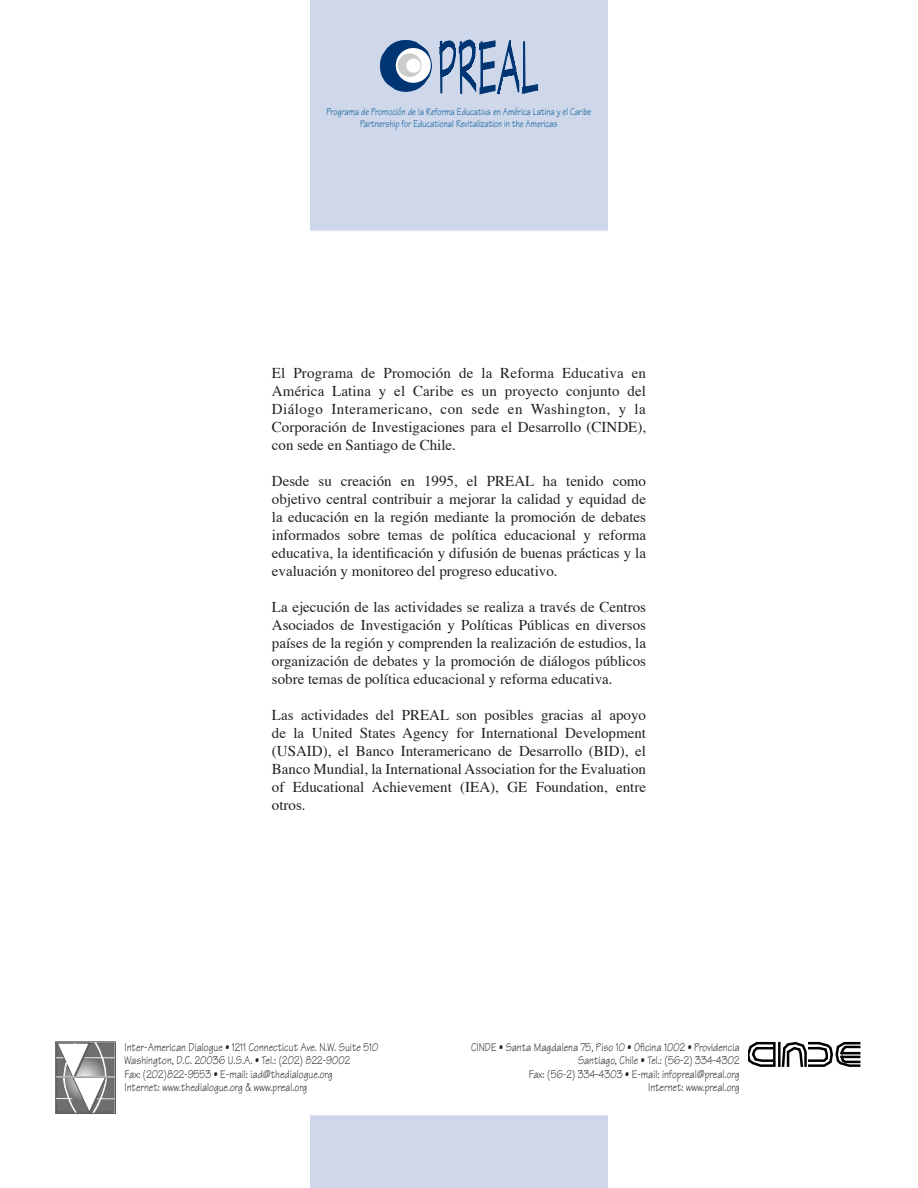
<style>
.page{position:relative;width:918px;height:1188px;background:#fff}
.page>*{position:absolute;margin:0;border:0;box-sizing:border-box;transform-origin:0 0}
.TEXTO_HELVETICA_10{font:15px/18px "Times";color:#231f20;text-align:justify}
.TEXTO_HELVETICA_10-2{font:12px "Tekton";color:#231f20;scale:.84 1}
.TEXTO_HELVETICA_10-3{font:10.5px "Tekton";color:#005595;scale:.8 1}
</style>
<div class="page">
<div style="left:310px;top:0;width:298px;height:1188px;background:#ced8ea"></div>
<div style="left:289px;top:231px;width:340px;height:884px;background:#fff"></div>
<svg style="left:380px;top:40px;width:52px;height:52px"></svg>
<svg style="left:440px;top:40px;width:98px;height:54px"></svg>
<hr style="left:773px;top:1043px;width:3px;height:23px;background:#000">
<hr style="left:778px;top:1043px;width:3px;height:23px;background:#000">
<svg style="left:748px;top:1042px;width:26px;height:25px"></svg>
<svg style="left:780px;top:1042px;width:81px;height:25px"></svg>
<div style="left:56px;top:1042px;width:60px;height:72px;border:1px solid #5f5d5c"></div>
<div style="left:57px;top:1043px;width:57px;height:69px;background:#716f6e"></div>
<hr style="left:56px;top:1098px;width:58px;height:1px;background:#fff">
<hr style="left:57px;top:1057px;width:57px;height:1px;background:#5f5d5c">
<hr style="left:57px;top:1058px;width:57px;height:1px;background:#fff">
<svg style="left:57px;top:1042px;width:50px;height:71px"></svg>
<hr style="left:57px;top:1077px;width:57px;height:1px;background:#fff">
<p class="TEXTO_HELVETICA_10-3" style="left:327px;top:105px;width:332px">Programa de Promoción de la Reforma Educativa en América Latina y el Caribe</p>
<p class="TEXTO_HELVETICA_10-3" style="left:360px;top:117px;width:248px">Partnership for Educational Revitalization in the Americas</p>
<p class="TEXTO_HELVETICA_10" style="left:272px;top:363px;width:376px">El Programa de Promoción de la Reforma Educativa en América Latina y el Caribe es un proyecto conjunto del Diálogo Interamericano, con sede en Washington, y la Corporación de Investigaciones para el Desarrollo (CINDE), con sede en Santiago de Chile.</p>
<p class="TEXTO_HELVETICA_10" style="left:272px;top:471px;width:376px">Desde su creación en 1995, el PREAL ha tenido como objetivo central contribuir a mejorar la calidad y equidad de la educación en la región mediante la promoción de debates informados sobre temas de política educacional y reforma educativa, la identificación y difusión de buenas prácticas y la evaluación y monitoreo del progreso educativo.</p>
<p class="TEXTO_HELVETICA_10" style="left:272px;top:597px;width:376px">La ejecución de las actividades se realiza a través de Centros Asociados de Investigación y Políticas Públicas en diversos países de la región y comprenden la realización de estudios, la organización de debates y la promoción de diálogos públicos sobre temas de política educacional y reforma educativa.</p>
<p class="TEXTO_HELVETICA_10" style="left:272px;top:705px;width:376px">Las actividades del PREAL son posibles gracias al apoyo de la United States Agency for International Development (USAID), el Banco Interamericano de Desarrollo (BID), el Banco Mundial, la International Association for the Evaluation of Educational Achievement (IEA), GE Foundation, entre otros.</p>
<p class="TEXTO_HELVETICA_10-2" style="left:125px;top:1039px;width:304px">Inter-American Dialogue • 1211 Connecticut Ave. N.W. Suite 510</p>
<p class="TEXTO_HELVETICA_10-2" style="left:125px;top:1053px;width:270px">Washington, D.C. 20036 U.S.A. • Tel.: (202) 822-9002</p>
<p class="TEXTO_HELVETICA_10-2" style="left:125px;top:1066px;width:249px">Fax: (202)822-9553 • E-mail: iad@thedialogue.org</p>
<p class="TEXTO_HELVETICA_10-2" style="left:125px;top:1080px;width:219px">Internet: www.thedialogue.org &amp; www.preal.org</p>
<p class="TEXTO_HELVETICA_10-2" style="left:471px;top:1039px;width:321px">CINDE • Santa Magdalena 75, Piso 10 • Oficina 1002 • Providencia</p>
<p class="TEXTO_HELVETICA_10-2" style="left:578px;top:1053px;width:194px">Santiago, Chile • Tel.: (56-2) 334-4302</p>
<p class="TEXTO_HELVETICA_10-2" style="left:529px;top:1066px;width:252px">Fax: (56-2) 334-4303 • E-mail: infopreal@preal.org</p>
<p class="TEXTO_HELVETICA_10-2" style="left:648px;top:1080px;width:110px">Internet: www.preal.org</p>
</div>
